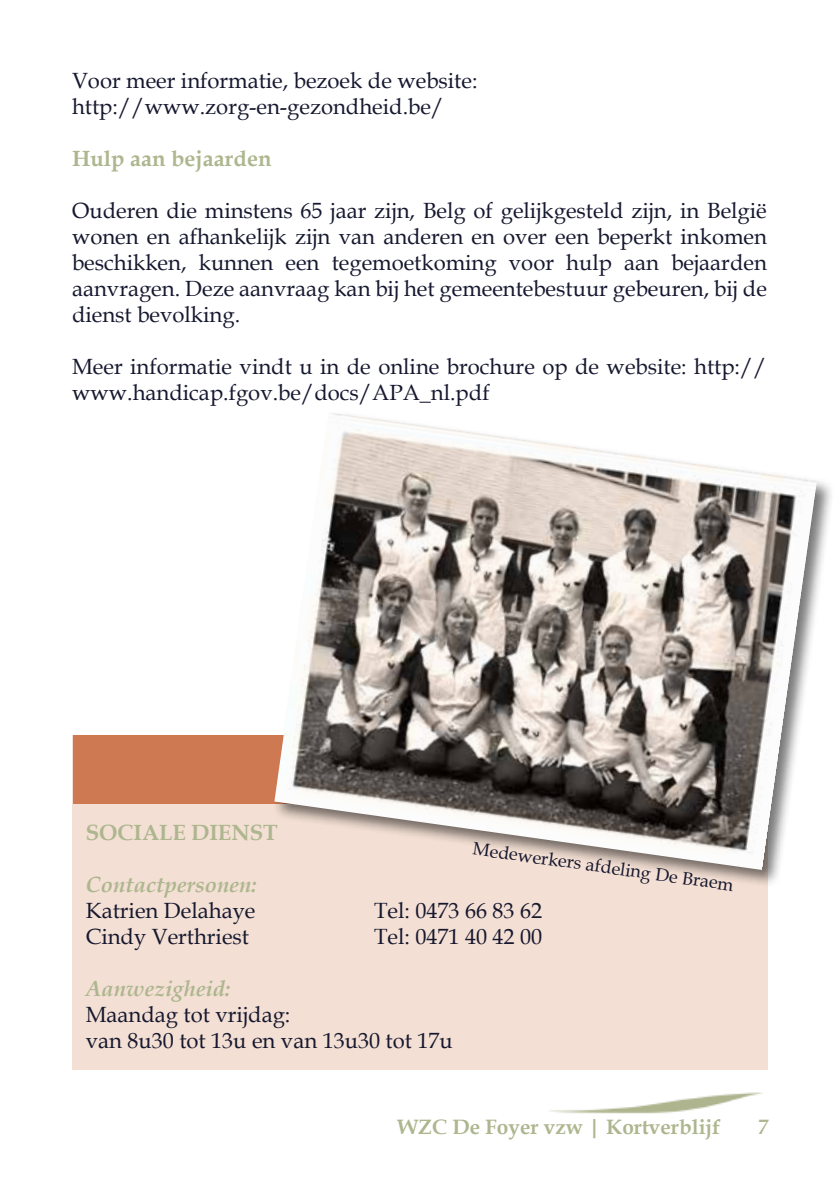
<style>
.page{position:relative;width:840px;height:1191px;background:#fff}
.page>*{position:absolute;margin:0;border:0;box-sizing:border-box;transform-origin:0 0}
.t1{font:22px/26px "Book Antiqua";color:#16182f}
.t2{font:700 22px "Book Antiqua";color:#adb68e}
.t3{font:italic 700 22px "Book Antiqua";color:#adb68e}
.t4{font:700 20.8px "Book Antiqua";color:#adb68e}
.t5{font:italic 700 20.8px "Book Antiqua";color:#adb68e}
.t6{font:18px "Book Antiqua";color:#16182f}
</style>
<div class="page">
<img style="left:549px;top:1092px;width:214px;height:22px">
<div style="left:72px;top:735px;width:695px;height:335px;background:#f3dfd3"></div>
<div style="left:74px;top:735px;width:693px;height:69px;background:#cf7953"></div>
<div style="left:272px;top:410px;width:562px;height:478px;background:#000;opacity:.53"></div>
<img style="left:274px;top:412px;width:542px;height:458px">
<p class="t1" style="left:72px;top:67px;width:407px">Voor meer informatie, bezoek de website: http://www.zorg-en-gezondheid.be/</p>
<p class="t2" style="left:72px;top:144px;width:201px">Hulp aan bejaarden</p>
<p class="t1" style="left:72px;top:197px;width:696px;text-align:justify">Ouderen die minstens 65 jaar zijn, Belg of gelijkgesteld zijn, in België wonen en afhankelijk zijn van anderen en over een beperkt inkomen beschikken, kunnen een tegemoetkoming voor hulp aan bejaarden aanvragen. Deze aanvraag kan bij het gemeentebestuur gebeuren, bij de dienst bevolking.</p>
<p class="t1" style="left:72px;top:353px;width:695px">Meer informatie vindt u in de online brochure op de website: http:// www.handicap.fgov.be/docs/APA_nl.pdf</p>
<p class="t2" style="left:86px;top:817px;width:194px">SOCIALE DIENST</p>
<p class="t3" style="left:86px;top:869px;width:172px">Contactpersonen:</p>
<p class="t1" style="left:86px;top:896px;width:171px">Katrien Delahaye</p>
<p class="t1" style="left:374px;top:896px;width:169px">Tel: 0473 66 83 62</p>
<p class="t1" style="left:86px;top:922px;width:165px">Cindy Verthriest</p>
<p class="t1" style="left:374px;top:922px;width:169px">Tel: 0471 40 42 00</p>
<p class="t3" style="left:86px;top:973px;width:146px">Aanwezigheid:</p>
<p class="t1" style="left:86px;top:1000px;width:368px">Maandag tot vrijdag:<br>van 8u30 tot 13u en van 13u30 tot 17u</p>
<p class="t6" style="left:474px;top:836px;width:264px;rotate:8deg">Medewerkers afdeling De Braem</p>
<p class="t4" style="left:397px;top:1112px;width:324px">WZC De Foyer vzw | Kortverblijf</p>
<p class="t5" style="left:757px;top:1112px;width:12px">7</p>
</div>
